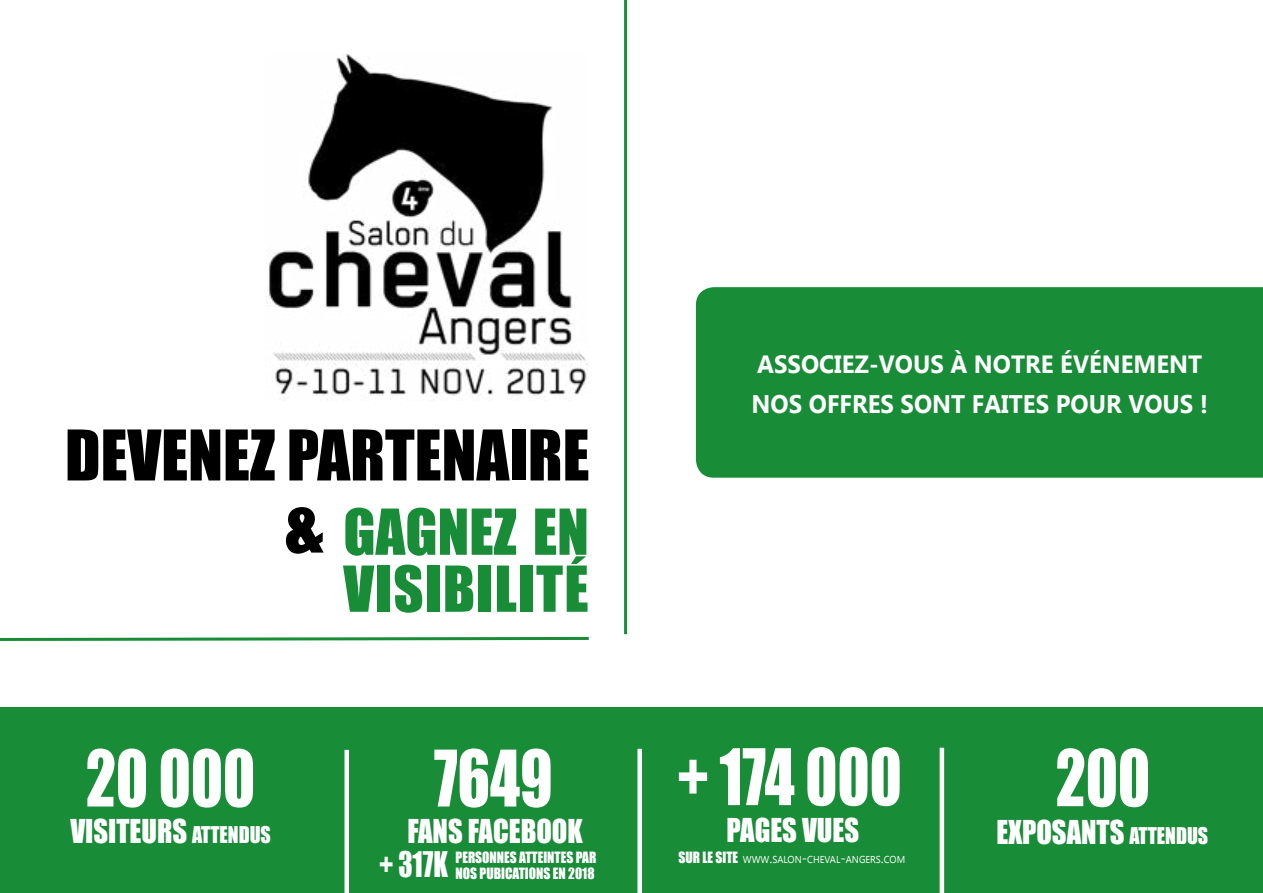
<style>
.page{position:relative;width:1263px;height:893px;background:#fff}
.page>*{position:absolute;margin:0;border:0;box-sizing:border-box;transform-origin:0 0}
.t1{font:72px "Impact";color:#fff;scale:.83 1}
.t2{font:67.5px "Impact";color:#000}
.t3{font:64.5px "Impact";color:#000}
.t4{font:58.5px/57px "Impact";letter-spacing:.02em;color:#198c38}
.t5{font:32.4px "Impact";color:#fff;scale:.83 1}
.t6{font:30.15px "Impact";color:#fff;scale:.94 1}
.t7{font:700 25.5px "Gadugi";color:#fff;scale:.94 1}
.t8{font:700 24.9px "Gadugi";color:#fff;scale:.96 1}
.t9{font:14.25px/16.2px "Impact";color:#fff;scale:.94 1}
.t10{font:10.05px "Segoe UI Emoji";color:#fff;scale:.94 1}
.s1{font-size:21.15px}
</style>
<div class="page">
<hr style="left:624px;top:0;width:3px;height:634px;background:#198c38">
<svg style="left:0;top:636px;width:589px;height:5px"></svg>
<div style="left:0;top:707px;width:1263px;height:185px;background:#198c38"></div>
<div style="left:344px;top:750px;width:5px;height:143px;background:#fff"></div>
<div style="left:637px;top:749px;width:5px;height:144px;background:#fff"></div>
<hr style="left:940px;top:748px;width:4px;height:145px;background:#fff">
<div style="left:696px;top:287px;width:567px;height:191px;background:#198c38"></div>
<img style="left:267px;top:55px;width:322px;height:346px">
<h3 class="t3" style="left:65px;top:405px;width:526px">DEVENEZ PARTENAIRE</h3>
<h2 class="t2" style="left:285px;top:474px;width:40px">&amp;</h2>
<h3 class="t4" style="left:343px;top:502px;width:247px">GAGNEZ EN<br>VISIBILITÉ</h3>
<h1 class="t1" style="left:86px;top:722px;width:206px">20 000</h1>
<p class="t6" style="left:70px;top:808px;width:215px">VISITEURS <span class="s1">ATTENDUS</span></p>
<h1 class="t1" style="left:434px;top:722px;width:144px">7649</h1>
<p class="t6" style="left:407px;top:807px;width:188px">FANS FACEBOOK</p>
<p class="t5" style="left:379px;top:839px;width:84px">+ 317K</p>
<p class="t9" style="left:456px;top:849px;width:151px">PERSONNES ATTEINTES PAR<br>NOS PUBICATIONS EN 2018</p>
<p class="t8" style="left:757px;top:349px;width:465px">ASSOCIEZ-VOUS À NOTRE ÉVÉNEMENT</p>
<p class="t7" style="left:752px;top:389px;width:487px">NOS OFFRES SONT FAITES POUR VOUS !</p>
<h1 class="t1" style="left:677px;top:721px;width:272px">+ 174 000</h1>
<h1 class="t1" style="left:1056px;top:722px;width:115px">200</h1>
<p class="t6" style="left:727px;top:807px;width:142px">PAGES VUES</p>
<p class="t6" style="left:996px;top:809px;width:227px">EXPOSANTS <span class="s1">ATTENDUS</span></p>
<p class="t9" style="left:678px;top:849px;width:65px">SUR LE SITE</p>
<p class="t10" style="left:772px;top:853px;width:33px">▲ ●□■</p>
<p class="t10" style="left:824px;top:853px;width:38px">❖● ■</p>
</div>
